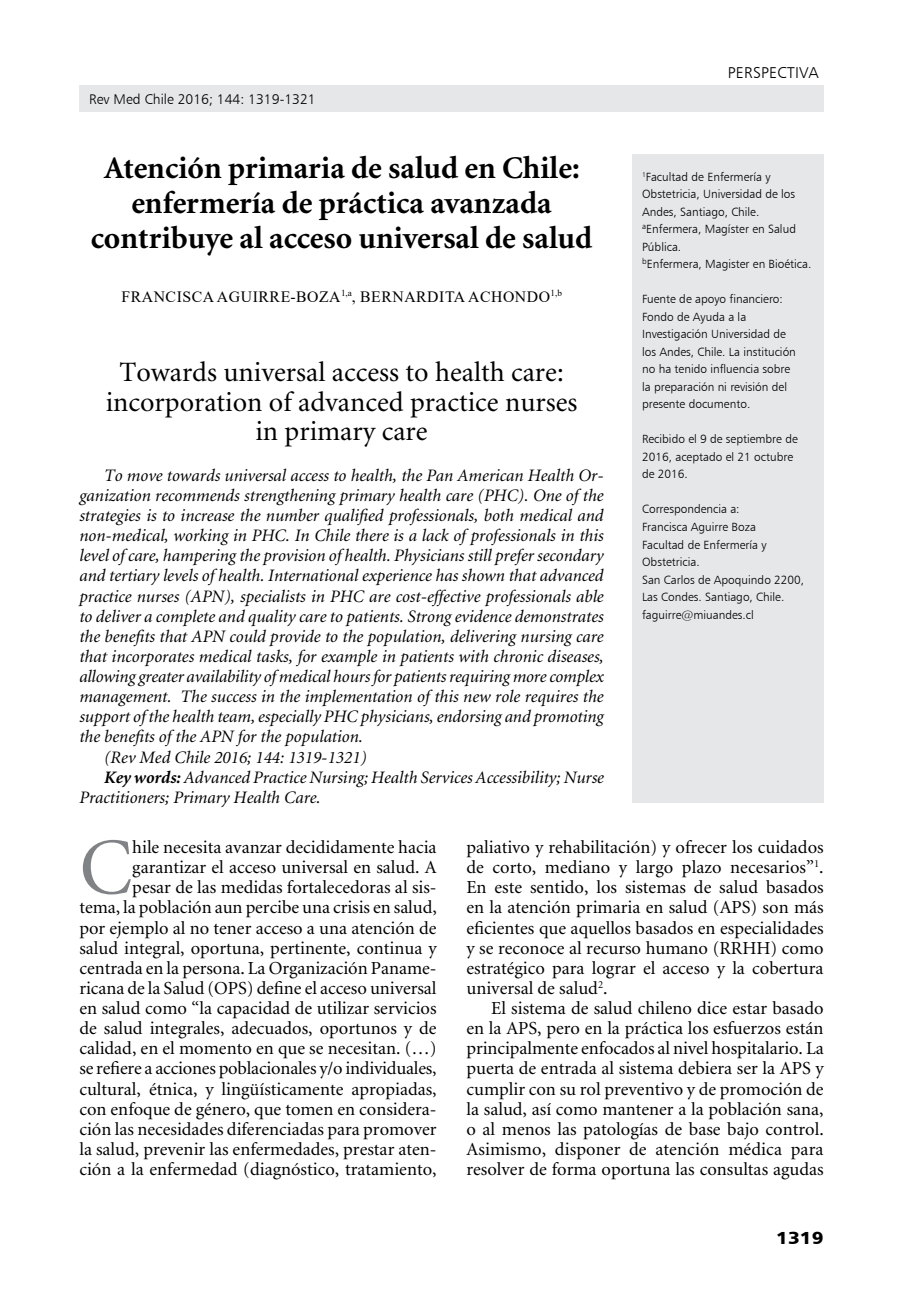
<style>
.page{position:relative;width:918px;height:1315px;background:#fff}
.page>*{position:absolute;margin:0;border:0;box-sizing:border-box;transform-origin:0 0}
.t1{font:80.33px "Minion";color:#808285}
.t2{font:700 31.5px/35px "Minion";color:#000;text-align:center}
.t3{font:28px/29.8px "Minion";color:#000;text-align:center}
.t4{font:18.38px/20.1px "Minion";color:#000;text-align:justify}
.t5{font:italic 17.5px "Minion";color:#000}
.t6{font:17.5px "Humanist 777 BT Black B";color:#000;scale:1.1 1}
.t7{font:15.75px "Times New Roman";letter-spacing:.035em;color:#000}
.t8{font:15.75px "Humanist 777 BT Light B";letter-spacing:.02em;color:#000}
.t9{font:14px "Humanist 777 BT Light B";color:#000}
.t10{font:11.9px/17.5px "Humanist 777 BT Light B";color:#000}
.s1{font-weight:700}
</style>
<div class="page">
<div style="left:79px;top:85px;width:744px;height:26px;background:#e6e7e8"></div>
<div style="left:632px;top:154px;width:191px;height:649px;background:#e6e7e8"></div>
<p class="t9" style="left:89px;top:91px;width:228px">Rev Med Chile 2016; 144: 1319-1321</p>
<h2 class="t2" style="left:91px;top:151px;width:503px">Atención primaria de salud en Chile: enfermería de práctica avanzada contribuye al acceso universal de salud</h2>
<p class="t7" style="left:121px;top:285px;width:442px">FRANCISCA AGUIRRE-BOZA<sup>1,A</sup>, BERNARDITA ACHONDO<sup>1,B</sup></p>
<h3 class="t3" style="left:106px;top:358px;width:473px">Towards universal access to health care: incorporation of advanced practice nurses in primary care</h3>
<p class="t5" style="left:104px;top:466px;width:501px">To move towards universal access to health, the Pan American Health Or-</p>
<p class="t5" style="left:79px;top:487px;width:526px">ganization recommends strengthening primary health care (PHC). One of the</p>
<p class="t5" style="left:79px;top:507px;width:526px">strategies is to increase the number qualified professionals, both medical and</p>
<p class="t5" style="left:79px;top:527px;width:526px">non-medical, working in PHC. In Chile there is a lack of professionals in this</p>
<p class="t5" style="left:79px;top:547px;width:526px">level of care, hampering the provision of health. Physicians still prefer secondary</p>
<p class="t5" style="left:79px;top:567px;width:526px">and tertiary levels of health. International experience has shown that advanced</p>
<p class="t5" style="left:79px;top:587px;width:526px">practice nurses (APN), specialists in PHC are cost-effective professionals able</p>
<p class="t5" style="left:79px;top:607px;width:526px">to deliver a complete and quality care to patients. Strong evidence demonstrates</p>
<p class="t5" style="left:79px;top:627px;width:526px">the benefits that APN could provide to the population, delivering nursing care</p>
<p class="t5" style="left:79px;top:648px;width:526px">that incorporates medical tasks, for example in patients with chronic diseases,</p>
<p class="t5" style="left:79px;top:668px;width:526px">allowing greater availability of medical hours for patients requiring more complex</p>
<p class="t5" style="left:79px;top:688px;width:526px">management. The success in the implementation of this new role requires the</p>
<p class="t5" style="left:79px;top:708px;width:526px">support of the health team, especially PHC physicians, endorsing and promoting</p>
<p class="t5" style="left:79px;top:728px;width:285px">the benefits of the APN for the population.</p>
<p class="t5" style="left:104px;top:748px;width:264px">(Rev Med Chile 2016; 144: 1319-1321)</p>
<p class="t5" style="left:104px;top:768px;width:501px"><span class="s1">Key words:</span> Advanced Practice Nursing; Health Services Accessibility; Nurse</p>
<p class="t5" style="left:79px;top:788px;width:243px">Practitioners; Primary Health Care.</p>
<p class="t8" style="left:728px;top:63px;width:92px">PERSPECTIVA</p>
<p class="t10" style="left:642px;top:168px;width:171px"><sup>1</sup>Facultad de Enfermería y<br>Obstetricia, Universidad de los<br>Andes, Santiago, Chile. <sup>a</sup>Enfermera, Magíster en Salud<br>Pública.<br><sup>b</sup>Enfermera, Magister en Bioética.</p>
<p class="t10" style="left:642px;top:290px;width:155px">Fuente de apoyo financiero:<br>Fondo de Ayuda a la<br>Investigación Universidad de los Andes, Chile. La institución no ha tenido influencia sobre la preparación ni revisión del presente documento.</p>
<p class="t10" style="left:642px;top:430px;width:157px">Recibido el 9 de septiembre de<br>2016, aceptado el 21 octubre de 2016.</p>
<p class="t10" style="left:642px;top:500px;width:164px">Correspondencia a:<br>Francisca Aguirre Boza<br>Facultad de Enfermería y<br>Obstetricia.<br>San Carlos de Apoquindo 2200,<br>Las Condes. Santiago, Chile. faguirre@miuandes.cl</p>
<h1 class="t1" style="left:79px;top:828px;width:54px">C</h1>
<p class="t4" style="left:79px;top:838px;width:359px;text-align:right">hile necesita avanzar decididamente hacia garantizar el acceso universal en salud. A<br>pesar de las medidas fortalecedoras al sis-<br>tema, la población aun percibe una crisis en salud, por ejemplo al no tener acceso a una atención de salud integral, oportuna, pertinente, continua y centrada en la persona. La Organización Paname&shy;ricana de la Salud (OPS) define el acceso universal en salud como “la capacidad de utilizar servicios de salud integrales, adecuados, oportunos y de calidad, en el momento en que se necesitan. (…) se refiere a acciones poblacionales y/o individuales, cultural, étnica, y lingüísticamente apropiadas, con enfoque de género, que tomen en considera&shy;ción las necesidades diferenciadas para promover la salud, prevenir las enfermedades, prestar aten&shy;ción a la enfermedad (diagnóstico, tratamiento,</p>
<p class="t4" style="left:466px;top:837px;width:359px">paliativo y rehabilitación) y ofrecer los cuidados de corto, mediano y largo plazo necesarios”<sup>1</sup>.<br>En este sentido, los sistemas de salud basados en la atención primaria en salud (APS) son más eficientes que aquellos basados en especialidades y se reconoce al recurso humano (RRHH) como estratégico para lograr el acceso y la cobertura universal de salud<sup>2</sup>.</p>
<p class="t4" style="left:466px;top:999px;width:359px;text-indent:25px">El sistema de salud chileno dice estar basado en la APS, pero en la práctica los esfuerzos están principalmente enfocados al nivel hospitalario. La puerta de entrada al sistema debiera ser la APS y cumplir con su rol preventivo y de promoción de la salud, así como mantener a la población sana, o al menos las patologías de base bajo control.<br>Asimismo, disponer de atención médica para resolver de forma oportuna las consultas agudas</p>
<p class="t6" style="left:776px;top:1226px;width:45px">1319</p>
</div>
